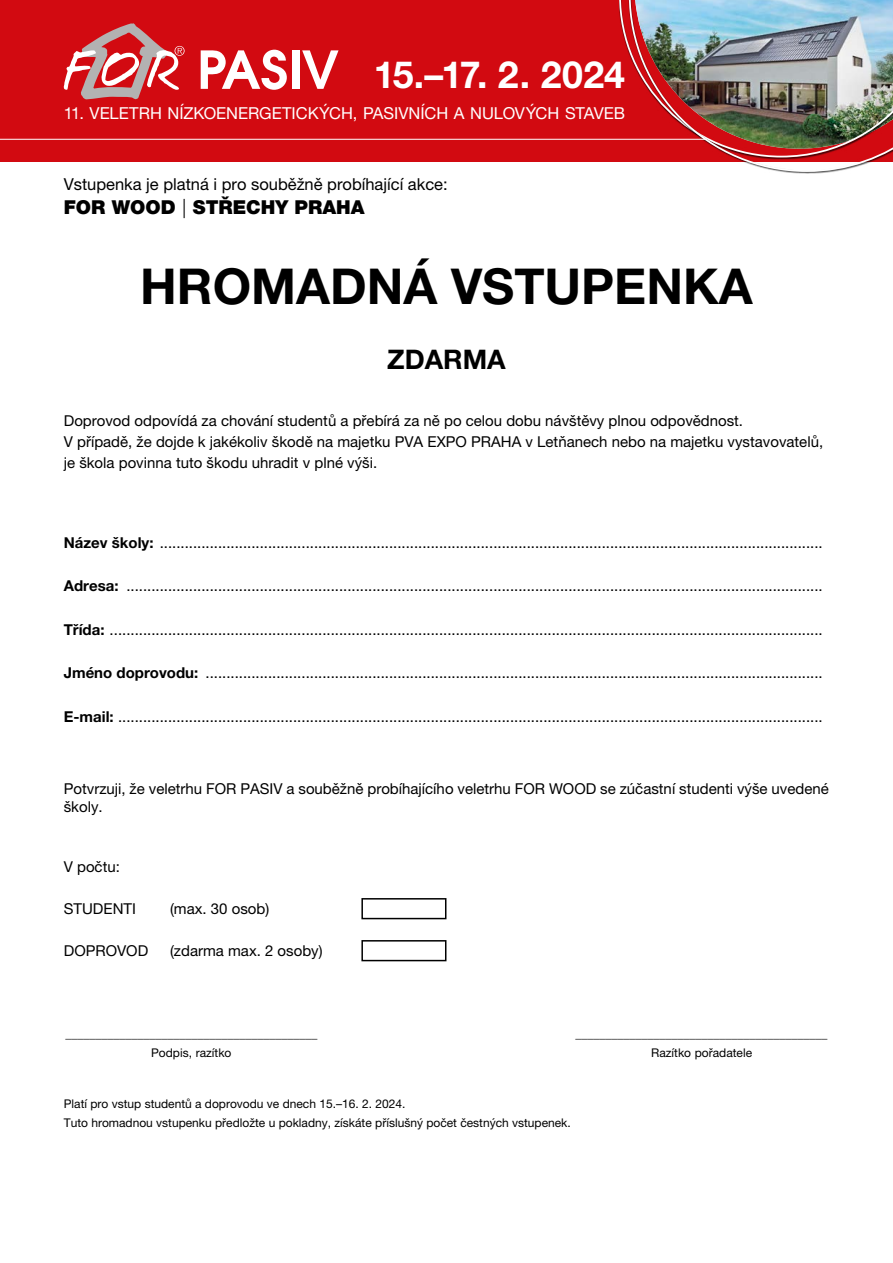
<style>
.page{position:relative;width:893px;height:1263px;background:#fff}
.page>*{position:absolute;margin:0;border:0;box-sizing:border-box;transform-origin:0 0}
.t1{font:700 49.5px "Helvetica Neue LT Pro";color:#000}
.t2{font:700 37.5px "Helvetica Neue LT Pro";color:#fff}
.t3{font:700 27px "Helvetica Neue LT Pro";color:#000}
.t4{font:900 19.2px "Helvetica Neue LT Pro";color:#000}
.t5{font:16.5px "Helvetica Neue LT Pro";letter-spacing:-.005em;color:#fff}
.t6{font:16.5px "Helvetica Neue LT Pro";color:#000}
.t7{font:15px/21px "Helvetica Neue LT Pro";color:#000}
.t8{font:12px/19.2px "Helvetica Neue LT Pro";color:#000;text-align:center}
.s1{font-weight:300}
.s2{font-weight:700}
</style>
<div class="page">
<div style="left:0;top:0;width:893px;height:162px;background:#d20a11"></div>
<div style="left:361px;top:898px;width:85px;height:21px;border:2px solid #000"></div>
<div style="left:361px;top:940px;width:85px;height:21px;border:2px solid #000"></div>
<svg style="left:618px;top:0;width:10px;height:139px"></svg>
<img style="left:628px;top:0;width:265px;height:173px">
<svg style="left:63px;top:23px;width:122px;height:77px"></svg>
<svg style="left:201px;top:50px;width:86px;height:40px"></svg>
<div style="left:292px;top:50px;width:7px;height:39px;background:#fff"></div>
<svg style="left:302px;top:50px;width:37px;height:39px"></svg>
<hr style="left:0;top:139px;width:706px;height:1px;background:#fff">
<h2 class="t2" style="left:374px;top:51px;width:253px">15.–17. 2. 2024</h2>
<p class="t5" style="left:64px;top:103px;width:563px">11. VELETRH NÍZKOENERGETICKÝCH, PASIVNÍCH A NULOVÝCH STAVEB</p>
<p class="t6" style="left:64px;top:175px;width:385px">Vstupenka je platná i pro souběžně probíhající akce:</p>
<p class="t4" style="left:64px;top:196px;width:302px">FOR WOOD <span class="s1">|</span> STŘECHY PRAHA</p>
<h1 class="t1" style="left:140px;top:256px;width:614px">HROMADNÁ VSTUPENKA</h1>
<h3 class="t3" style="left:387px;top:343px;width:120px">ZDARMA</h3>
<p class="t7" style="left:64px;top:410px;width:761px">Doprovod odpovídá za chování studentů a přebírá za ně po celou dobu návštěvy plnou odpovědnost.<br>V případě, že dojde k jakékoliv škodě na majetku PVA EXPO PRAHA v Letňanech nebo na majetku vystavovatelů, je škola povinna tuto škodu uhradit v plné výši.</p>
<p class="t7" style="left:64px;top:532px;width:760px"><span class="s2">Název školy:</span> ...............................................................................................................................................................</p>
<p class="t7" style="left:64px;top:575px;width:760px"><span class="s2">Adresa:</span> .......................................................................................................................................................................</p>
<p class="t7" style="left:64px;top:619px;width:760px"><span class="s2">Třída:</span> ...........................................................................................................................................................................</p>
<p class="t7" style="left:64px;top:662px;width:760px"><span class="s2">Jméno doprovodu:</span> ....................................................................................................................................................</p>
<p class="t7" style="left:64px;top:706px;width:760px"><span class="s2">E-mail:</span> .........................................................................................................................................................................</p>
<p class="t7" style="left:64px;top:779px;width:767px;line-height:18px">Potvrzuji, že veletrhu FOR PASIV a souběžně probíhajícího veletrhu FOR WOOD se zúčastní studenti výše uvedené školy.</p>
<p class="t7" style="left:64px;top:856px;width:58px">V počtu:</p>
<p class="t7" style="left:64px;top:898px;width:74px">STUDENTI</p>
<p class="t7" style="left:170px;top:898px;width:101px">(max. 30 osob)</p>
<p class="t7" style="left:64px;top:940px;width:86px">DOPROVOD</p>
<p class="t7" style="left:170px;top:940px;width:154px">(zdarma max. 2 osoby)</p>
<p class="t8" style="left:65px;top:1024px;width:253px">__________________________________________<br>Podpis, razítko</p>
<p class="t8" style="left:576px;top:1024px;width:253px">__________________________________________<br>Razítko pořadatele</p>
<p class="t8" style="left:64px;top:1094px;width:509px;text-align:left">Platí pro vstup studentů a doprovodu ve dnech 15.–16. 2. 2024.<br>Tuto hromadnou vstupenku předložte u pokladny, získáte příslušný počet čestných vstupenek.</p>
</div>
